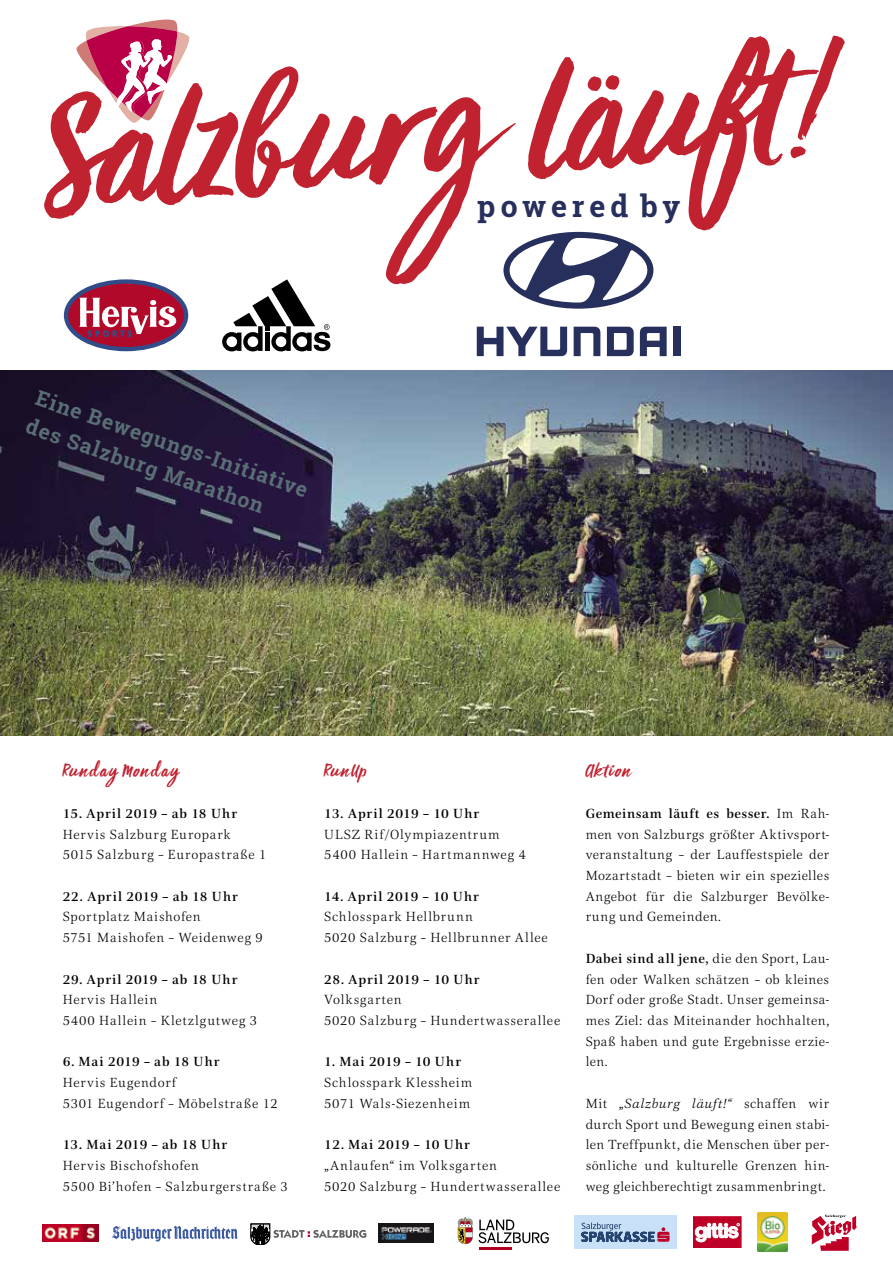
<style>
.page{position:relative;width:893px;height:1263px;background:#fff}
.page>*{position:absolute;margin:0;border:0;box-sizing:border-box;transform-origin:0 0}
.t1{font:183px "Viva Beautiful Pro B";color:#c12230}
.t2{font:700 30.15px "Roboto Slab";letter-spacing:.16em;color:#272f5c}
.t3{font:700 21px/29.7px "Roboto Slab";color:#5a6e75}
.t4{font:21px "Viva Beautiful Pro B";letter-spacing:.09em;color:#c12230}
.t5{font:300 13.5px/20.7px "Civita";letter-spacing:.05em;color:#000}
.t6{font:500 13.5px "Civita";letter-spacing:.055em;color:#000}
.t7{font:300 13.5px/20.7px "Civita";letter-spacing:.07em;color:#000}
.s1{font-weight:500}
.s2{font-style:italic}
</style>
<div class="page">
<img style="left:0;top:370px;width:893px;height:365px">
<svg style="left:77px;top:20px;width:112px;height:103px"></svg>
<hr style="left:479px;top:1247px;width:32px;height:3px;background:#b00024">
<svg style="left:458px;top:1217px;width:91px;height:27px"></svg>
<svg style="left:477px;top:327px;width:90px;height:29px"></svg>
<svg style="left:574px;top:327px;width:26px;height:29px"></svg>
<svg style="left:607px;top:327px;width:27px;height:29px"></svg>
<svg style="left:640px;top:327px;width:27px;height:29px"></svg>
<div style="left:673px;top:327px;width:7px;height:29px;background:#272f5c"></div>
<svg style="left:503px;top:232px;width:150px;height:77px"></svg>
<img style="left:43px;top:1225px;width:55px;height:16px">
<div style="left:693px;top:1217px;width:48px;height:30px;background:#be0027"></div>
<svg style="left:695px;top:1223px;width:44px;height:19px"></svg>
<div style="left:693px;top:1216px;width:48px;height:32px;border:1px solid #be0027"></div>
<svg style="left:251px;top:1224px;width:115px;height:21px"></svg>
<svg style="left:112px;top:1226px;width:126px;height:16px"></svg>
<img style="left:378px;top:1224px;width:55px;height:18px">
<div style="left:574px;top:1215px;width:103px;height:34px;background:#c8e1f8"></div>
<svg style="left:581px;top:1222px;width:89px;height:20px"></svg>
<img style="left:758px;top:1212px;width:30px;height:40px">
<svg style="left:811px;top:1214px;width:46px;height:37px"></svg>
<div style="left:64px;top:279px;width:124px;height:72px;border:9px solid #324c89;border-radius:50%"></div>
<div style="left:68px;top:284px;width:116px;height:63px;background:#b1092a;border-radius:50%"></div>
<svg style="left:79px;top:298px;width:97px;height:39px"></svg>
<svg style="left:222px;top:279px;width:108px;height:72px"></svg>
<h1 class="t1" style="left:33px;top:33px;width:780px;rotate:-4deg">Salzburg läuft!</h1>
<h2 class="t2" style="left:477px;top:186px;width:205px">powered by</h2>
<h3 class="t3" style="left:42px;top:383px;width:288px;rotate:19deg">Eine Bewegungs-Initiative des Salzburg Marathon</h3>
<h3 class="t4" style="left:63px;top:757px;width:118px">Runday Monday</h3>
<p class="t6" style="left:63px;top:804px;width:176px">15. April 2019 – ab 18 Uhr</p>
<p class="t5" style="left:63px;top:823px;width:205px">Hervis Salzburg Europark<br>5015 Salzburg – Europastraße 1</p>
<p class="t6" style="left:63px;top:887px;width:177px">22. April 2019 – ab 18 Uhr</p>
<p class="t5" style="left:63px;top:906px;width:202px">Sportplatz Maishofen<br>5751 Maishofen – Weidenweg 9</p>
<p class="t6" style="left:63px;top:970px;width:176px">29. April 2019 – ab 18 Uhr</p>
<p class="t5" style="left:63px;top:989px;width:196px">Hervis Hallein<br>5400 Hallein – Kletzlgutweg 3</p>
<p class="t6" style="left:63px;top:1053px;width:158px">6. Mai 2019 – ab 18 Uhr</p>
<p class="t5" style="left:63px;top:1072px;width:217px">Hervis Eugendorf<br>5301 Eugendorf – Möbelstraße 12</p>
<p class="t6" style="left:63px;top:1136px;width:166px">13. Mai 2019 – ab 18 Uhr</p>
<p class="t5" style="left:63px;top:1155px;width:227px">Hervis Bischofshofen<br>5500 Bi’hofen – Salzburgerstraße 3</p>
<h3 class="t4" style="left:324px;top:757px;width:44px">RunUp</h3>
<p class="t6" style="left:324px;top:804px;width:157px">13. April 2019 – 10 Uhr</p>
<p class="t7" style="left:324px;top:823px;width:203px">ULSZ Rif/Olympiazentrum<br>5400 Hallein – Hartmannweg 4</p>
<p class="t6" style="left:324px;top:887px;width:156px">14. April 2019 – 10 Uhr</p>
<p class="t5" style="left:324px;top:906px;width:225px">Schlosspark Hellbrunn<br>5020 Salzburg – Hellbrunner Allee</p>
<p class="t6" style="left:324px;top:970px;width:157px">28. April 2019 – 10 Uhr</p>
<p class="t5" style="left:324px;top:989px;width:238px">Volksgarten<br>5020 Salzburg – Hundertwasserallee</p>
<p class="t6" style="left:324px;top:1053px;width:138px">1. Mai 2019 – 10 Uhr</p>
<p class="t5" style="left:324px;top:1072px;width:150px">Schlosspark Klessheim<br>5071 Wals-Siezenheim</p>
<p class="t6" style="left:324px;top:1136px;width:147px">12. Mai 2019 – 10 Uhr</p>
<p class="t5" style="left:324px;top:1155px;width:238px">„Anlaufen“ im Volksgarten<br>5020 Salzburg – Hundertwasserallee</p>
<h3 class="t4" style="left:586px;top:757px;width:47px">Aktion</h3>
<p class="t5" style="left:586px;top:803px;width:245px;text-align:justify"><span class="s1">Gemeinsam läuft es besser.</span> Im Rah&shy;men von Salzburgs größter Aktivsport&shy;veranstaltung – der Lauffestspiele der Mozartstadt – bieten wir ein spezielles Angebot für die Salzburger Bevölke&shy;rung und Gemeinden.</p>
<p class="t5" style="left:586px;top:947px;width:245px;text-align:justify"><span class="s1">Dabei sind all jene,</span> die den Sport, Lau&shy;fen oder Walken schätzen – ob kleines Dorf oder große Stadt. Unser gemeinsa&shy;mes Ziel: das Miteinander hochhalten, Spaß haben und gute Ergebnisse erzie&shy;len.</p>
<p class="t5" style="left:586px;top:1092px;width:245px;text-align:justify">Mit <span class="s2">„Salzburg läuft!“</span> schaffen wir durch Sport und Bewegung einen stabi&shy;len Treffpunkt, die Menschen über per&shy;sönliche und kulturelle Grenzen hin&shy;weg gleichberechtigt zusammenbringt.</p>
</div>
